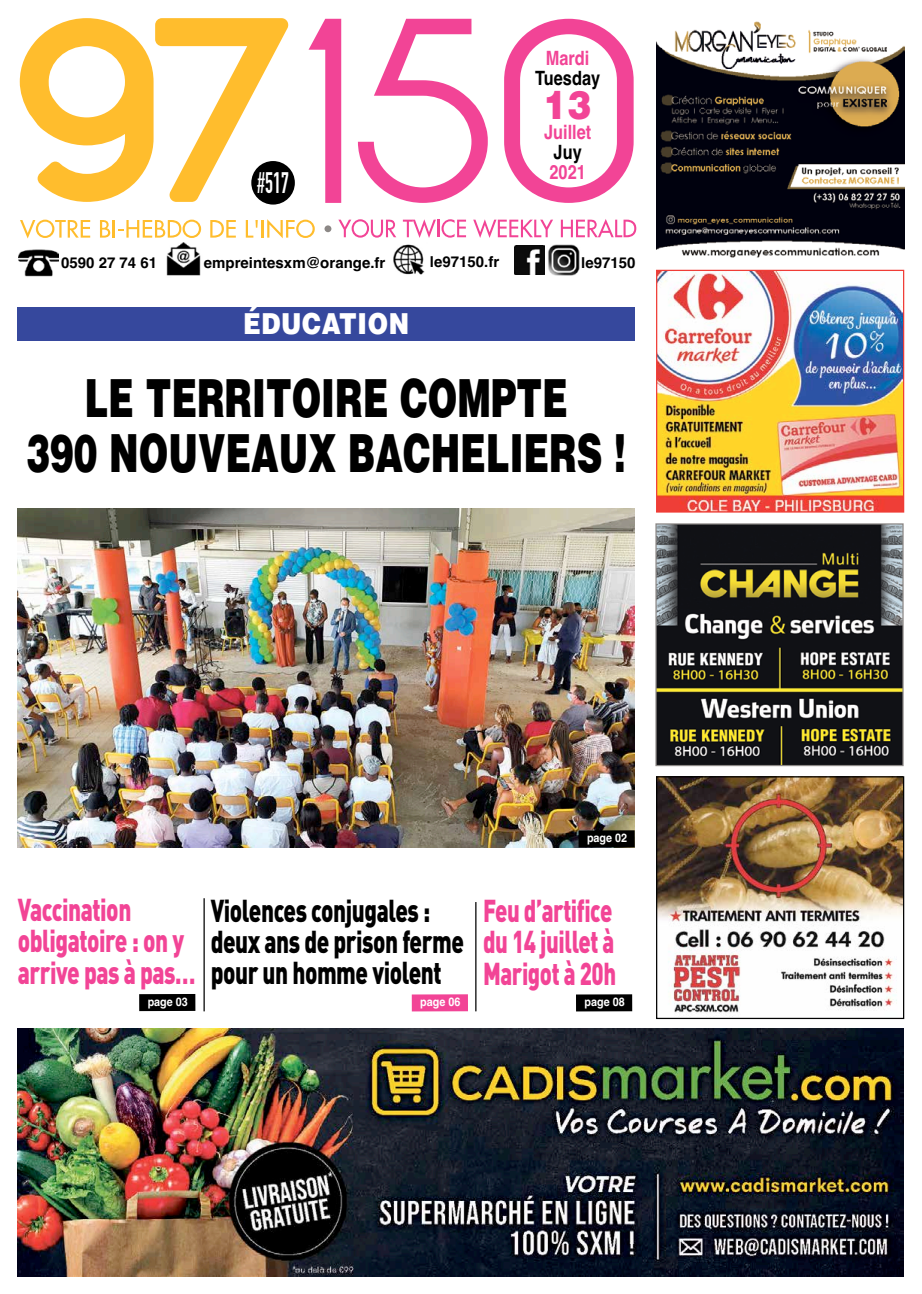
<style>
.page{position:relative;width:922px;height:1294px;background:#fff}
.page>*{position:absolute;margin:0;border:0;box-sizing:border-box;transform-origin:0 0}
.t1{font:900 52.5px/54.6px "Helvetica";color:#000;text-align:center;scale:.68 1}
.t2{font:900 39.25px "Helvetica";color:#f24496;scale:.91 1}
.t3{font:900 31.25px/31.2px "DIN Pro";letter-spacing:-.02em;color:#000;scale:.72 1}
.t4{font:900 31.25px/31.2px "DIN Pro";letter-spacing:-.02em;color:#f24496;scale:.72 1}
.t5{font:900 31.25px/31.2px "DIN Pro";letter-spacing:-.02em;color:#f24496;scale:.71 1}
.t6{font:700 29.25px "DIN Condensed";color:#fff;scale:.73 1}
.t7{font:900 28.88px "Helvetica";letter-spacing:.025em;color:#fff;scale:.85 1}
.t8{font:700 19.62px "Helvetica";color:#f24496;scale:.83 1}
.t9{font:700 19.62px "Helvetica";color:#000;scale:.83 1}
.t10{font:700 15px "Helvetica";color:#000}
.t11{font:700 11.88px "Helvetica";color:#fff;scale:.91 1}
</style>
<div class="page">
<img style="left:19px;top:249px;width:40px;height:28px">
<svg style="left:20px;top:18px;width:268px;height:184px"></svg>
<svg style="left:308px;top:19px;width:33px;height:184px"></svg>
<svg style="left:358px;top:19px;width:129px;height:184px"></svg>
<svg style="left:504px;top:19px;width:129px;height:184px"></svg>
<div style="left:324px;top:225px;width:7px;height:7px;background:#8c8886;border-radius:50%"></div>
<svg style="left:20px;top:220px;width:70px;height:18px"></svg>
<svg style="left:100px;top:220px;width:101px;height:18px"></svg>
<svg style="left:210px;top:220px;width:26px;height:18px"></svg>
<svg style="left:246px;top:220px;width:12px;height:18px"></svg>
<hr style="left:261px;top:220px;width:3px;height:18px;background:#ffbd2d">
<svg style="left:267px;top:219px;width:48px;height:19px"></svg>
<svg style="left:338px;top:219px;width:58px;height:19px"></svg>
<svg style="left:403px;top:219px;width:63px;height:19px"></svg>
<svg style="left:473px;top:219px;width:80px;height:19px"></svg>
<svg style="left:560px;top:219px;width:76px;height:18px"></svg>
<div style="left:251px;top:161px;width:44px;height:43px;background:#000;border-radius:50%"></div>
<img style="left:393px;top:244px;width:32px;height:31px">
<img style="left:514px;top:244px;width:66px;height:32px">
<img style="left:166px;top:243px;width:35px;height:33px">
<img style="left:657px;top:525px;width:244px;height:239px">
<div style="left:655px;top:523px;width:248px;height:243px;border:1px solid #8c8886"></div>
<img style="left:656px;top:21px;width:248px;height:237px">
<img style="left:658px;top:778px;width:244px;height:239px">
<div style="left:656px;top:776px;width:248px;height:243px;border:1px solid #000"></div>
<hr style="left:203px;top:898px;width:2px;height:113px;background:#000">
<div style="left:139px;top:993px;width:56px;height:18px;background:#000"></div>
<div style="left:411px;top:994px;width:57px;height:17px;background:#f24496"></div>
<img style="left:18px;top:1028px;width:885px;height:248px">
<hr style="left:475px;top:902px;width:1px;height:109px;background:#000">
<div style="left:576px;top:994px;width:56px;height:17px;background:#000"></div>
<img style="left:658px;top:272px;width:244px;height:238px">
<div style="left:656px;top:270px;width:248px;height:242px;border:1px solid #f03c36"></div>
<div style="left:18px;top:307px;width:616px;height:33px;background:#36489d"></div>
<img style="left:18px;top:508px;width:616px;height:339px">
<div style="left:578px;top:830px;width:56px;height:17px;background:#000"></div>
<p class="t6" style="left:257px;top:165px;width:45px">#517</p>
<p class="t8" style="left:545px;top:42px;width:54px">Mardi</p>
<p class="t9" style="left:535px;top:62px;width:80px">Tuesday</p>
<p class="t8" style="left:544px;top:116px;width:58px">Juillet</p>
<p class="t9" style="left:553px;top:136px;width:35px">Juy</p>
<p class="t8" style="left:549px;top:156px;width:45px">2021</p>
<p class="t2" style="left:543px;top:79px;width:54px">13</p>
<p class="t10" style="left:61px;top:251px;width:97px">0590 27 74 61</p>
<p class="t10" style="left:204px;top:250px;width:183px">empreintesxm@orange.fr</p>
<p class="t10" style="left:430px;top:250px;width:71px">le97150.fr</p>
<p class="t10" style="left:581px;top:251px;width:56px">le97150</p>
<p class="t7" style="left:243px;top:305px;width:196px">ÉDUCATION</p>
<h1 class="t1" style="left:26px;top:370px;width:883px">LE TERRITOIRE COMPTE<br>390 NOUVEAUX BACHELIERS !</h1>
<p class="t11" style="left:587px;top:828px;width:46px">page 02</p>
<p class="t4" style="left:18px;top:890px;width:248px">Vaccination obligatoire : on y arrive pas à pas…</p>
<p class="t3" style="left:211px;top:890px;width:353px">Violences conjugales : deux ans de prison ferme pour un homme violent</p>
<p class="t11" style="left:148px;top:992px;width:46px">page 03</p>
<p class="t11" style="left:420px;top:992px;width:46px">page 06</p>
<p class="t5" style="left:483px;top:891px;width:189px">Feu d’artifice du 14 juillet à<br>Marigot à 20h</p>
<p class="t11" style="left:584px;top:992px;width:46px">page 08</p>
</div>
